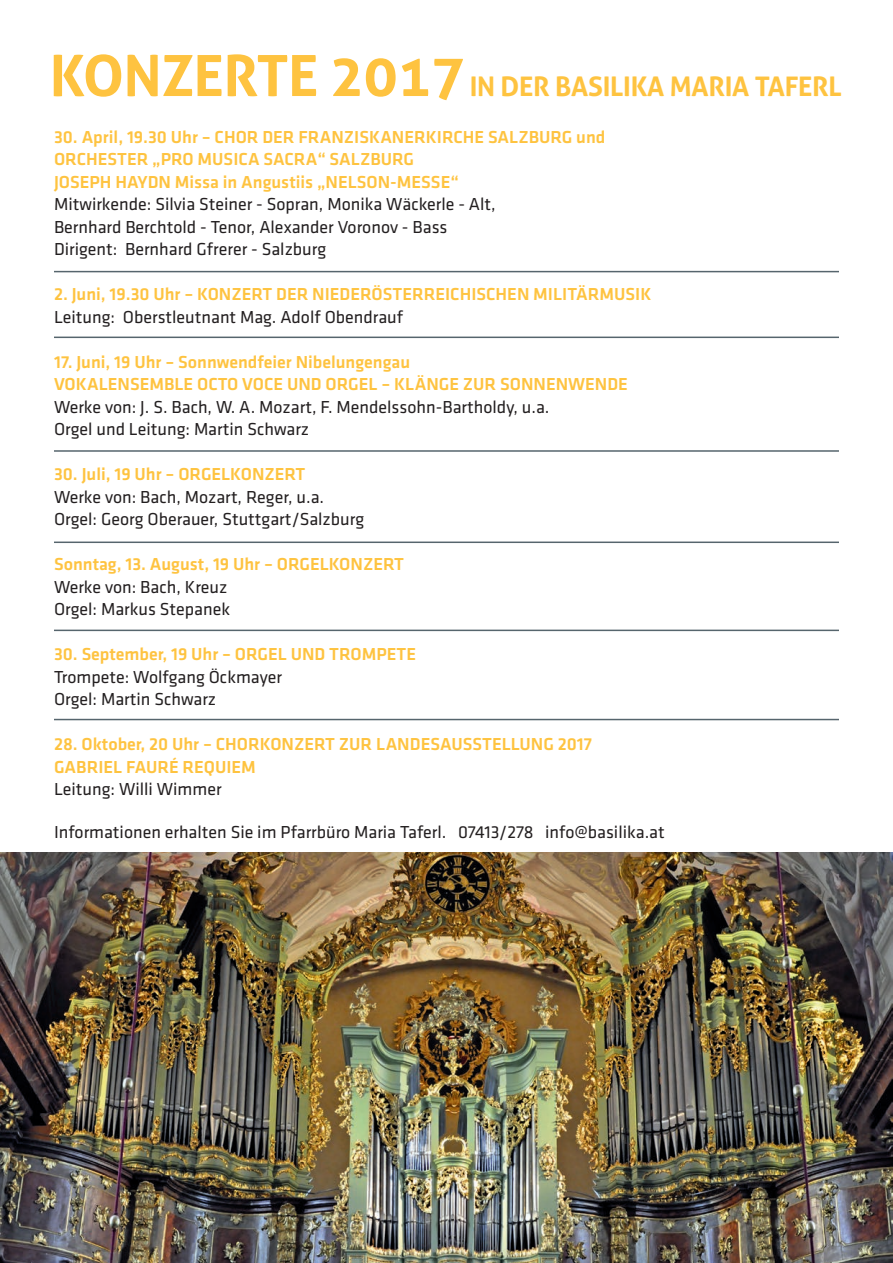
<style>
.page{position:relative;width:893px;height:1263px;background:#fff}
.page>*{position:absolute;margin:0;border:0;box-sizing:border-box;transform-origin:0 0}
.Headline_orange{font:700 27px "Aller";letter-spacing:-.01em;color:#fec340}
.Fließtext{font:18px "Klavika";color:#231f20}
.Fließtext_orange___f{font:500 18px "Klavika";color:#fec340}
.s1{font-size:57px}
</style>
<div class="page">
<hr style="left:54px;top:271px;width:785px;height:1px;background:#56656d">
<hr style="left:54px;top:337px;width:785px;height:1px;background:#56656d">
<hr style="left:54px;top:450px;width:785px;height:2px;background:#56656d">
<hr style="left:54px;top:541px;width:785px;height:2px;background:#56656d">
<hr style="left:54px;top:630px;width:785px;height:1px;background:#56656d">
<hr style="left:54px;top:719px;width:785px;height:1px;background:#56656d">
<img style="left:0;top:853px;width:893px;height:410px">
<p class="Headline_orange" style="left:50px;top:70px;width:794px"><span class="s1">KONZERTE 2017</span> IN DER BASILIKA MARIA TAFERL</p>
<p class="Fließtext_orange___f" style="left:54px;top:127px;width:553px">30. April, 19.30 Uhr – CHOR DER FRANZISKANERKIRCHE SALZBURG und</p>
<p class="Fließtext_orange___f" style="left:54px;top:149px;width:362px">ORCHESTER „PRO MUSICA SACRA“ SALZBURG</p>
<p class="Fließtext_orange___f" style="left:54px;top:172px;width:406px">JOSEPH HAYDN Missa in Angustiis „NELSON-MESSE“</p>
<p class="Fließtext" style="left:54px;top:194px;width:443px">Mitwirkende: Silvia Steiner - Sopran, Monika Wäckerle - Alt,</p>
<p class="Fließtext" style="left:54px;top:217px;width:395px">Bernhard Berchtold - Tenor, Alexander Voronov - Bass</p>
<p class="Fließtext" style="left:54px;top:239px;width:274px">Dirigent: Bernhard Gfrerer - Salzburg</p>
<p class="Fließtext_orange___f" style="left:54px;top:284px;width:599px">2. Juni, 19.30 Uhr – KONZERT DER NIEDERÖSTERREICHISCHEN MILITÄRMUSIK</p>
<p class="Fließtext" style="left:54px;top:307px;width:351px">Leitung: Oberstleutnant Mag. Adolf Obendrauf</p>
<p class="Fließtext_orange___f" style="left:54px;top:352px;width:358px">17. Juni, 19 Uhr – Sonnwendfeier Nibelungengau</p>
<p class="Fließtext_orange___f" style="left:54px;top:374px;width:575px">VOKALENSEMBLE OCTO VOCE UND ORGEL – KLÄNGE ZUR SONNENWENDE</p>
<p class="Fließtext" style="left:54px;top:397px;width:497px">Werke von: J. S. Bach, W. A. Mozart, F. Mendelssohn-Bartholdy, u.a.</p>
<p class="Fließtext" style="left:54px;top:419px;width:257px">Orgel und Leitung: Martin Schwarz</p>
<p class="Fließtext_orange___f" style="left:54px;top:464px;width:253px">30. Juli, 19 Uhr – ORGELKONZERT</p>
<p class="Fließtext" style="left:54px;top:487px;width:272px">Werke von: Bach, Mozart, Reger, u.a.</p>
<p class="Fließtext" style="left:54px;top:509px;width:312px">Orgel: Georg Oberauer, Stuttgart/Salzburg</p>
<p class="Fließtext_orange___f" style="left:54px;top:554px;width:351px">Sonntag, 13. August, 19 Uhr – ORGELKONZERT</p>
<p class="Fließtext" style="left:54px;top:577px;width:175px">Werke von: Bach, Kreuz</p>
<p class="Fließtext" style="left:54px;top:599px;width:178px">Orgel: Markus Stepanek</p>
<p class="Fließtext_orange___f" style="left:54px;top:644px;width:363px">30. September, 19 Uhr – ORGEL UND TROMPETE</p>
<p class="Fließtext" style="left:54px;top:667px;width:230px">Trompete: Wolfgang Öckmayer</p>
<p class="Fließtext" style="left:54px;top:689px;width:164px">Orgel: Martin Schwarz</p>
<p class="Fließtext_orange___f" style="left:54px;top:734px;width:540px">28. Oktober, 20 Uhr – CHORKONZERT ZUR LANDESAUSSTELLUNG 2017</p>
<p class="Fließtext_orange___f" style="left:54px;top:757px;width:203px">GABRIEL FAURÉ REQUIEM</p>
<p class="Fließtext" style="left:54px;top:779px;width:169px">Leitung: Willi Wimmer</p>
<p class="Fließtext" style="left:54px;top:823px;width:612px">Informationen erhalten Sie im Pfarrbüro Maria Taferl. 07413/278 info@basilika.at</p>
</div>
